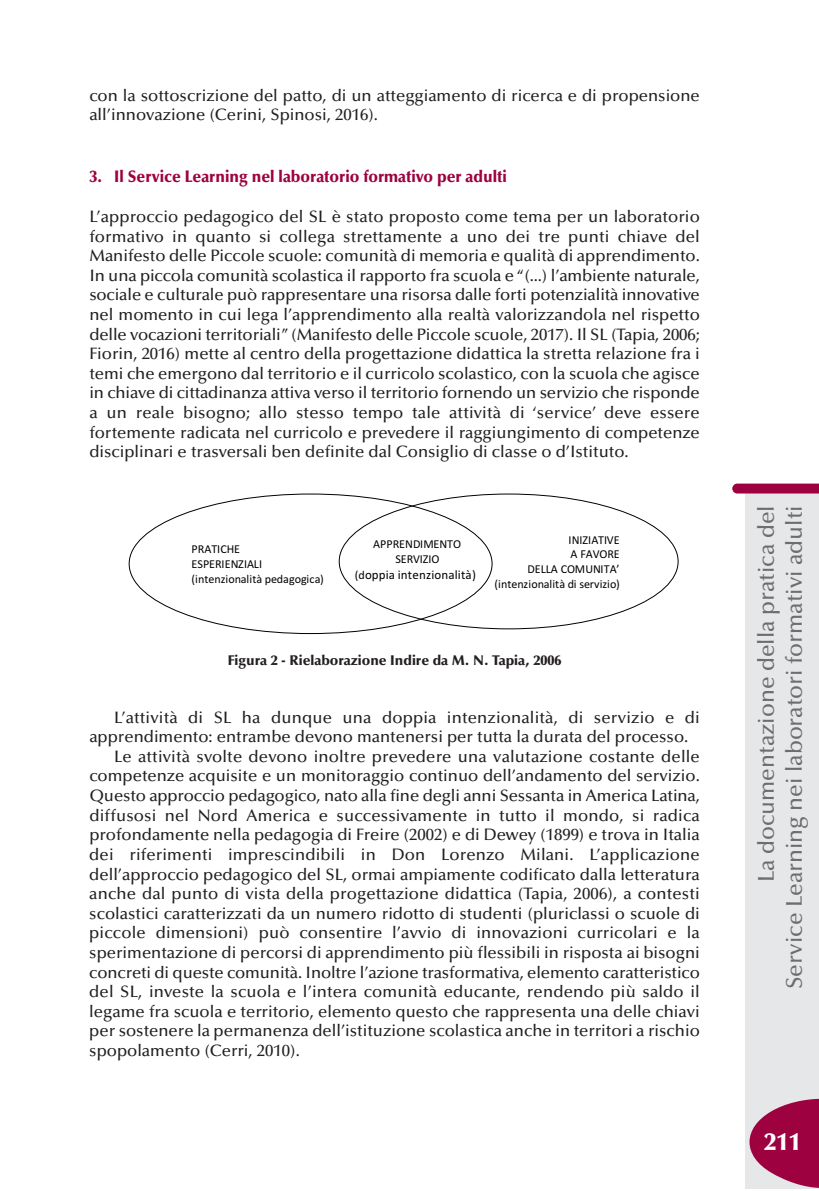
<style>
.page{position:relative;width:819px;height:1191px;background:#fff}
.page>*{position:absolute;margin:0;border:0;box-sizing:border-box;transform-origin:0 0}
.t1{font:900 24.5px "Optima";color:#fff}
.t2{font:500 22.75px/28px "Optima";color:#6c6d70;text-align:right}
.t3{font:500 16.62px/19.6px "Optima";color:#231f20}
.t4{font:900 16.62px "Optima";color:#9d0140;scale:.95 1}
.t5{font:900 14px "Optima";color:#231f20}
.t6{font:12.95px "Calibri";letter-spacing:.01em;color:#000}
.t7{font:12.08px/14.7px "Calibri";color:#000}
.s1{font-size:12.08px}
</style>
<div class="page">
<img style="left:129px;top:503px;width:550px;height:122px">
<img style="left:183px;top:523px;width:159px;height:81px">
<img style="left:492px;top:523px;width:136px;height:77px">
<img style="left:342px;top:512px;width:150px;height:97px">
<div style="left:745px;top:491px;width:74px;height:697px;background:#e6e7e9"></div>
<svg style="left:732px;top:483px;width:87px;height:10px"></svg>
<svg style="left:749px;top:1098px;width:70px;height:90px"></svg>
<p class="t3" style="left:89px;top:87px;width:612px">con la sottoscrizione del patto, di un atteggiamento di ricerca e di propensione all’innovazione (Cerini, Spinosi, 2016).</p>
<p class="t4" style="left:89px;top:170px;width:441px">3. Il Service Learning nel laboratorio formativo per adulti</p>
<p class="t3" style="left:89px;top:208px;width:612px;text-align:justify">L’approccio pedagogico del SL è stato proposto come tema per un laboratorio formativo in quanto si collega strettamente a uno dei tre punti chiave del Manifesto delle Piccole scuole: comunità di memoria e qualità di apprendimento.<br>In una piccola comunità scolastica il rapporto fra scuola e “(...) l’ambiente naturale, sociale e culturale può rappresentare una risorsa dalle forti potenzialità innovative nel momento in cui lega l’apprendimento alla realtà valorizzandola nel rispetto delle vocazioni territoriali” (Manifesto delle Piccole scuole, 2017). Il SL (Tapia, 2006; Fiorin, 2016) mette al centro della progettazione didattica la stretta relazione fra i temi che emergono dal territorio e il curricolo scolastico, con la scuola che agisce in chiave di cittadinanza attiva verso il territorio fornendo un servizio che risponde a un reale bisogno; allo stesso tempo tale attività di ‘service’ deve essere fortemente radicata nel curricolo e prevedere il raggiungimento di competenze disciplinari e trasversali ben definite dal Consiglio di classe o d’Istituto.</p>
<p class="t7" style="left:191px;top:541px;width:134px">"#$%&amp;'()!<br>)*")#&amp;)+,&amp;$-&amp;! ./01203/4056/17!8295:4:/;5&lt;</p>
<p class="t7" style="left:494px;top:532px;width:129px;text-align:right">&amp;+&amp;,&amp;$%&amp;=)<br>!$!&gt;$=?#) !@)--$!'?AB+&amp;%$C! ./01203/4056/17!9/!D2EF/3/4&lt;</p>
<p class="t7" style="left:373px;top:536px;width:89px;text-align:center">$""#)+@&amp;A)+%? *)#=&amp;,&amp;?!</p>
<p class="t6" style="left:355px;top:565px;width:126px"><span class="s1">.9</span>488/5!/01203/4056/17&lt;!</p>
<p class="t5" style="left:228px;top:654px;width:335px">Figura 2 - Rielaborazione Indire da M. N. Tapia, 2006</p>
<p class="t3" style="left:114px;top:709px;width:587px">L’attività di SL ha dunque una doppia intenzionalità, di servizio e di</p>
<p class="t3" style="left:89px;top:728px;width:600px">apprendimento: entrambe devono mantenersi per tutta la durata del processo.</p>
<p class="t3" style="left:114px;top:748px;width:587px">Le attività svolte devono inoltre prevedere una valutazione costante delle</p>
<p class="t3" style="left:89px;top:767px;width:612px">competenze acquisite e un monitoraggio continuo dell’andamento del servizio.</p>
<p class="t3" style="left:89px;top:787px;width:612px">Questo approccio pedagogico, nato alla fine degli anni Sessanta in America Latina,</p>
<p class="t3" style="left:89px;top:807px;width:612px">diffusosi nel Nord America e successivamente in tutto il mondo, si radica</p>
<p class="t3" style="left:89px;top:826px;width:612px">profondamente nella pedagogia di Freire (2002) e di Dewey (1899) e trova in Italia</p>
<p class="t3" style="left:89px;top:846px;width:612px">dei riferimenti imprescindibili in Don Lorenzo Milani. L’applicazione</p>
<p class="t3" style="left:89px;top:865px;width:612px">dell’approccio pedagogico del SL, ormai ampiamente codificato dalla letteratura</p>
<p class="t3" style="left:89px;top:885px;width:612px">anche dal punto di vista della progettazione didattica (Tapia, 2006), a contesti</p>
<p class="t3" style="left:89px;top:905px;width:612px">scolastici caratterizzati da un numero ridotto di studenti (pluriclassi o scuole di</p>
<p class="t3" style="left:89px;top:924px;width:612px">piccole dimensioni) può consentire l’avvio di innovazioni curricolari e la</p>
<p class="t3" style="left:89px;top:944px;width:612px">sperimentazione di percorsi di apprendimento più flessibili in risposta ai bisogni</p>
<p class="t3" style="left:89px;top:963px;width:612px">concreti di queste comunità. Inoltre l’azione trasformativa, elemento caratteristico</p>
<p class="t3" style="left:89px;top:983px;width:612px">del SL, investe la scuola e l’intera comunità educante, rendendo più saldo il</p>
<p class="t3" style="left:89px;top:1003px;width:612px">legame fra scuola e territorio, elemento questo che rappresenta una delle chiavi</p>
<p class="t3" style="left:89px;top:1022px;width:612px">per sostenere la permanenza dell’istituzione scolastica anche in territori a rischio</p>
<p class="t3" style="left:89px;top:1042px;width:212px">spopolamento (Cerri, 2010).</p>
<h2 class="t2" style="left:754px;top:989px;width:485px;rotate:-90deg">La documentazione della pratica del<br>Service Learning nei laboratori formativi adulti</h2>
<h1 class="t1" style="left:764px;top:1131px;width:38px">211</h1>
</div>
